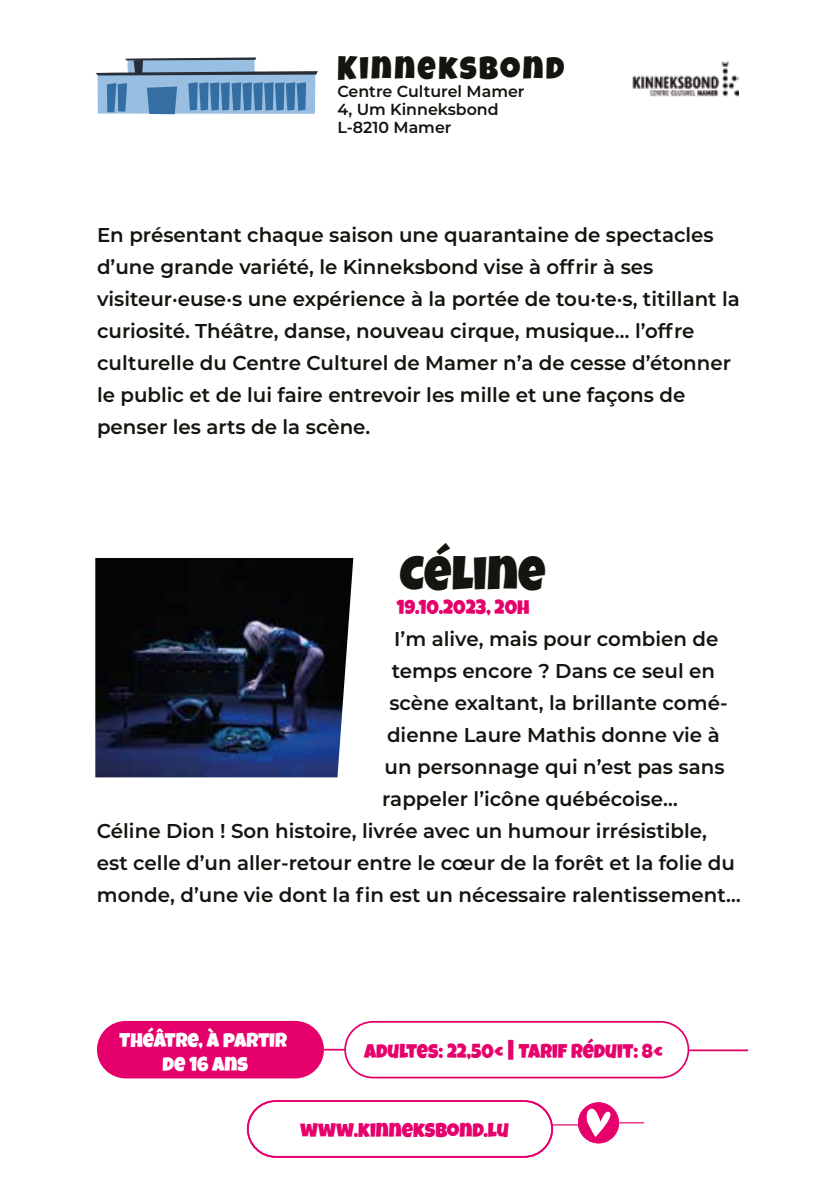
<style>
.page{position:relative;width:840px;height:1191px;background:#fff}
.page>*{position:absolute;margin:0;border:0;box-sizing:border-box;transform-origin:0 0}
.t1{font:48px "Luckiest Guy";color:#15140f}
.t2{font:32px "Luckiest Guy";letter-spacing:.08em;color:#15140f}
.t3{font:600 20px/32px "Montserrat";color:#15140f}
.t4{font:20px "Luckiest Guy";color:#e6006b}
.t5{font:20px/24px "Luckiest Guy";color:#fff;text-align:center}
.t6{font:600 16px/18px "Montserrat";color:#15140f}
.s1{font-size:24px}
</style>
<div class="page">
<img style="left:632px;top:62px;width:106px;height:35px">
<svg style="left:247px;top:1100px;width:396px;height:57px"></svg>
<svg style="left:344px;top:1021px;width:403px;height:57px"></svg>
<div style="left:97px;top:1021px;width:227px;height:57px;background:#e6006b;border-radius:28px"></div>
<svg style="left:95px;top:57px;width:222px;height:57px;background:#7fa3c4"></svg>
<img style="left:95px;top:558px;width:258px;height:219px">
<h2 class="t2" style="left:337px;top:47px;width:228px">KINNEKSBOND</h2>
<p class="t6" style="left:337px;top:82px;width:189px">Centre Culturel Mamer<br>4, Um Kinneksbond<br>L-8210 Mamer</p>
<p class="t3" style="left:97px;top:218px;width:644px">En présentant chaque saison une quarantaine de spectacles d’une grande variété, le Kinneksbond vise à offrir à ses visiteur·euse·s une expérience à la portée de tou·te·s, titillant la curiosité. Théâtre, danse, nouveau cirque, musique… l’offre culturelle du Centre Culturel de Mamer n’a de cesse d’étonner le public et de lui faire entrevoir les mille et une façons de penser les arts de la scène.</p>
<h1 class="t1" style="left:399px;top:542px;width:147px">CÉLINE</h1>
<p class="t4" style="left:396px;top:594px;width:134px">19.10.2023, 20H</p>
<p class="t3" style="left:394px;top:622px;width:325px">I’m alive, mais pour combien de</p>
<p class="t3" style="left:391px;top:654px;width:324px">temps encore ? Dans ce seul en</p>
<p class="t3" style="left:389px;top:686px;width:339px">scène exaltant, la brillante comé-</p>
<p class="t3" style="left:387px;top:718px;width:334px">dienne Laure Mathis donne vie à</p>
<p class="t3" style="left:384px;top:750px;width:341px">un personnage qui n’est pas sans</p>
<p class="t3" style="left:382px;top:782px;width:297px">rappeler l’icône québécoise…</p>
<p class="t3" style="left:97px;top:814px;width:611px">Céline Dion ! Son histoire, livrée avec un humour irrésistible,</p>
<p class="t3" style="left:97px;top:846px;width:639px">est celle d’un aller-retour entre le cœur de la forêt et la folie du</p>
<p class="t3" style="left:97px;top:878px;width:645px">monde, d’une vie dont la fin est un nécessaire ralentissement…</p>
<p class="t5" style="left:120px;top:1028px;width:169px">THÉÂTRE, À PARTIR<br>DE 16 ANS</p>
<p class="t4" style="left:364px;top:1038px;width:300px">ADULTES: 22,50€ <span class="s1">|</span> TARIF RÉDUIT: 8€</p>
<p class="t4" style="left:300px;top:1116px;width:210px">WWW.KINNEKSBOND.LU</p>
</div>
